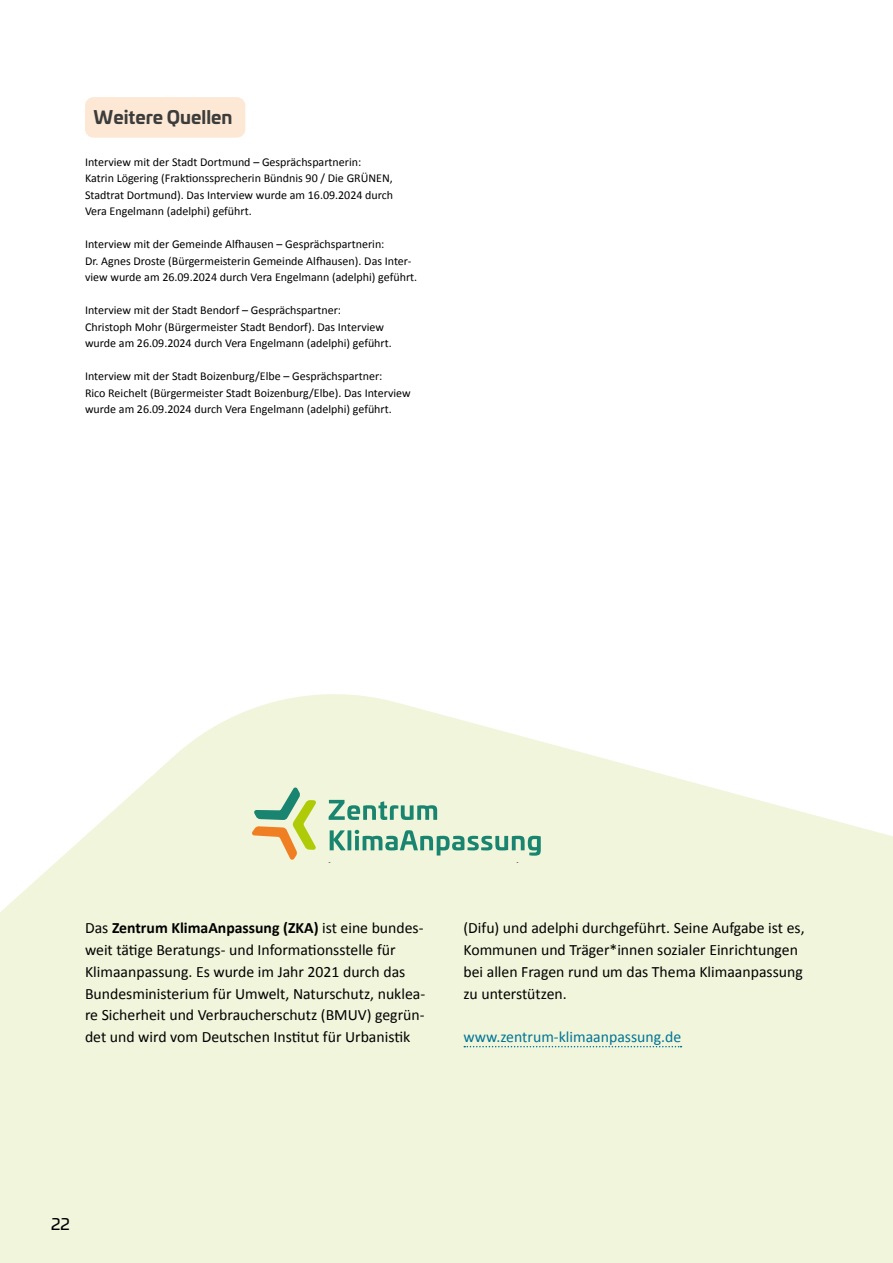
<style>
.page{position:relative;width:893px;height:1263px;background:#fff}
.page>*{position:absolute;margin:0;border:0;box-sizing:border-box;transform-origin:0 0}
.Headlines_Headline_Orange_H2_IHV{font:700 18px "Univia Pro";color:#3c3c3b}
.Text_Fließtext_p{font:15.75px/21.8px "Calibri";color:#000}
.Text_Fließtext_p-2{font:15.75px "Calibri";color:#007497}
.t1{font:15.75px "Univia Pro";color:#000}
.Text_Fließtext_Literaturverzeichnis{font:12px/16.5px "Calibri";color:#000}
.s1{font-weight:700}
</style>
<div class="page">
<svg style="left:0;top:694px;width:893px;height:569px;background:#f2f6df"></svg>
<svg style="left:464px;top:1046px;width:217px;height:1px"></svg>
<div style="left:85px;top:97px;width:160px;height:41px;background:#fde8d5;border-radius:9px"></div>
<svg style="left:329px;top:800px;width:108px;height:20px;background:#96c6ae"></svg>
<svg style="left:330px;top:830px;width:16px;height:20px"></svg>
<svg style="left:347px;top:830px;width:4px;height:20px"></svg>
<svg style="left:355px;top:830px;width:186px;height:26px;background:#a9cfb7"></svg>
<svg style="left:252px;top:787px;width:65px;height:73px;background:#d1d6a2"></svg>
<h2 class="Headlines_Headline_Orange_H2_IHV" style="left:94px;top:103px;width:141px">Weitere Quellen</h2>
<p class="Text_Fließtext_Literaturverzeichnis" style="left:85px;top:153px;width:310px">Interview mit der Stadt Dortmund – Gesprächspartnerin:<br>Katrin Lögering (Fraktionssprecherin Bündnis 90 / Die GRÜNEN, Stadtrat Dortmund). Das Interview wurde am 16.09.2024 durch Vera Engelmann (adelphi) geführt.</p>
<p class="Text_Fließtext_Literaturverzeichnis" style="left:85px;top:236px;width:334px">Interview mit der Gemeinde Alfhausen – Gesprächspartnerin:<br>Dr. Agnes Droste (Bürgermeisterin Gemeinde Alfhausen). Das Inter&shy;view wurde am 26.09.2024 durch Vera Engelmann (adelphi) geführt.</p>
<p class="Text_Fließtext_Literaturverzeichnis" style="left:85px;top:302px;width:308px">Interview mit der Stadt Bendorf – Gesprächspartner:<br>Christoph Mohr (Bürgermeister Stadt Bendorf). Das Interview wurde am 26.09.2024 durch Vera Engelmann (adelphi) geführt.</p>
<p class="Text_Fließtext_Literaturverzeichnis" style="left:85px;top:368px;width:327px">Interview mit der Stadt Boizenburg/Elbe – Gesprächspartner:<br>Rico Reichelt (Bürgermeister Stadt Boizenburg/Elbe). Das Interview wurde am 26.09.2024 durch Vera Engelmann (adelphi) geführt.</p>
<p class="Text_Fließtext_p" style="left:85px;top:917px;width:342px">Das <span class="s1">Zentrum KlimaAnpassung (ZKA)</span> ist eine bundes&shy;weit tätige Beratungs- und Informationsstelle für Klimaanpassung. Es wurde im Jahr 2021 durch das Bundesministerium für Umwelt, Naturschutz, nuklea&shy;re Sicherheit und Verbraucherschutz (BMUV) gegrün&shy;det und wird vom Deutschen Institut für Urbanistik</p>
<p class="Text_Fließtext_p" style="left:463px;top:917px;width:343px">(Difu) und adelphi durchgeführt. Seine Aufgabe ist es, Kommunen und Träger*innen sozialer Einrichtungen bei allen Fragen rund um das Thema Klimaanpassung zu unterstützen.</p>
<p class="Text_Fließtext_p-2" style="left:463px;top:1026px;width:219px">www.zentrum-klimaanpassung.de</p>
<h2 class="t1" style="left:51px;top:1212px;width:20px">22</h2>
</div>
